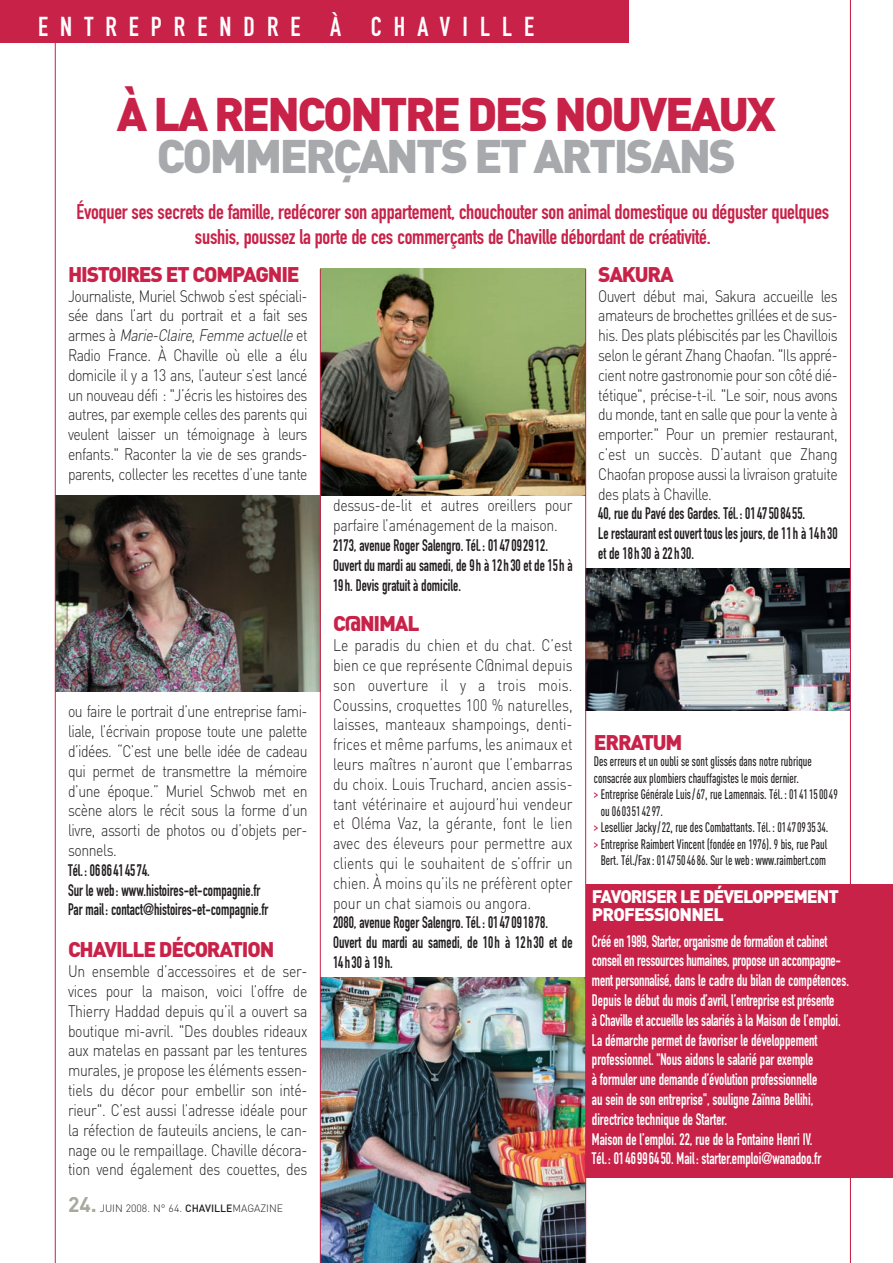
<style>
.page{position:relative;width:893px;height:1263px;background:#fff}
.page>*{position:absolute;margin:0;border:0;box-sizing:border-box;transform-origin:0 0}
.t1{font:900 46.5px "DIN";letter-spacing:-.055em;color:#c82249}
.t2{font:900 46.5px "DIN";letter-spacing:-.055em;color:#a8a9ad}
.t3{font:27px "DIN Engschrift";letter-spacing:.445em;color:#fff}
.t4{font:21px/24.8px "DIN Engschrift";letter-spacing:-.01em;color:#c82249;text-align:center}
.t5{font:900 21px "DIN";letter-spacing:-.055em;color:#c82249}
.t6{font:900 18px/18px "DIN";letter-spacing:-.055em;color:#fff}
.t7{font:300 16.5px/19.8px "DIN";letter-spacing:-.03em;color:#231f20;text-align:justify;scale:.85 1}
.t8{font:16.5px/19.8px "DIN Engschrift Alternate";color:#fff;scale:.85 1}
.t9{font:16.5px/19.8px "DIN Engschrift Alternate";color:#231f20;scale:.85 1}
.t10{font:500 13.65px "DIN Cond";color:#231f20;scale:.85 1}
.t11{font:300 10.5px "DIN";color:#231f20}
.s1{font-style:italic}
.s2{font-weight:700;font-size:21px;color:#a8a89d}
.s3{font-weight:500}
.s4{color:#c82249}
</style>
<div class="page">
<img style="left:321px;top:269px;width:264px;height:227px">
<img style="left:321px;top:977px;width:264px;height:286px">
<img style="left:56px;top:496px;width:264px;height:195px">
<div style="left:586px;top:884px;width:307px;height:294px;background:#c82249"></div>
<div style="left:0;top:0;width:629px;height:43px;background:#c82249"></div>
<img style="left:586px;top:569px;width:264px;height:142px">
<hr style="left:320px;top:269px;width:1px;height:994px;background:#c82249">
<hr style="left:585px;top:269px;width:1px;height:994px;background:#c82249">
<hr style="left:850px;top:0;width:1px;height:1263px;background:#c82249">
<hr style="left:55px;top:41px;width:1px;height:1222px;background:#c82249">
<h2 class="t3" style="left:38px;top:17px;width:497px">ENTREPRENDRE À CHAVILLE</h2>
<h1 class="t1" style="left:117px;top:88px;width:660px">À LA RENCONTRE DES NOUVEAUX</h1>
<h1 class="t2" style="left:157px;top:130px;width:581px">COMMERÇANTS ET ARTISANS</h1>
<p class="t4" style="left:76px;top:201px;width:754px">Évoquer ses secrets de famille, redécorer son appartement, chouchouter son animal domestique ou déguster quelques sushis, poussez la porte de ces commerçants de Chaville débordant de créativité.</p>
<p class="t5" style="left:68px;top:262px;width:233px">HISTOIRES ET COMPAGNIE</p>
<p class="t7" style="left:68px;top:286px;width:283px">Journaliste, Muriel Schwob s’est spéciali&shy;sée dans l’art du portrait et a fait ses a r m e s à <span class="s1">Marie-Claire</span>, <span class="s1">Femme actuelle</span> e t Radio France. À Chaville où elle a élu domicile il y a 13 ans, l’auteur s’est lancé un nouveau défi : "J’écris les histoires des autres, par exemple celles des parents qui veulent laisser un témoignage à leurs enfants." Raconter la vie de ses grands&shy;parents, collecter les recettes d’une tante</p>
<p class="t7" style="left:68px;top:702px;width:283px">ou faire le portrait d’une entreprise fami&shy;liale, l’écrivain propose toute une palette d’idées. “C’est une belle idée de cadeau qui permet de transmettre la mémoire d’une époque.” Muriel Schwob met en scène alors le récit sous la forme d’un livre, assorti de photos ou d’objets per&shy;sonnels.</p>
<p class="t9" style="left:68px;top:862px;width:237px">Tél.: 0686414574.<br>Sur le web: www.histoires-et-compagnie.fr<br>Par mail: contact@histoires-et-compagnie.fr</p>
<p class="t5" style="left:68px;top:938px;width:208px">CHAVILLE DÉCORATION</p>
<p class="t7" style="left:68px;top:962px;width:283px">Un ensemble d’accessoires et de ser&shy;vices pour la maison, voici l’offre de Thierry Haddad depuis qu’il a ouvert sa boutique mi-avril. "Des doubles rideaux aux matelas en passant par les tentures murales, je propose les éléments essen&shy;tiels du décor pour embellir son inté&shy;rieur". C’est aussi l’adresse idéale pour la réfection de fauteuils anciens, le can&shy;nage ou le rempaillage. Chaville décora&shy;tion vend également des couettes, des</p>
<p class="t11" style="left:68px;top:1202px;width:217px"><span class="s2">24.</span> JUIN 2008. N° 64. <span class="s3">CHAVILLE</span>MAGAZINE</p>
<p class="t7" style="left:333px;top:496px;width:283px">dessus-de-lit et autres oreillers pour parfaire l’aménagement de la maison.</p>
<p class="t9" style="left:333px;top:537px;width:283px">2173, avenue Roger Salengro. Tél.: 0147092912.<br>Ouvert du mardi au samedi, de 9h à 12h30 et de 15h à<br>19h. Devis gratuit à domicile.</p>
<p class="t5" style="left:333px;top:612px;width:88px">C@NIMAL</p>
<p class="t7" style="left:333px;top:636px;width:283px">Le paradis du chien et du chat. C’est bien ce que représente C@nimal depuis son ouverture il y a trois mois.<br>Coussins, croquettes 100 % naturelles, laisses, manteaux shampoings, denti&shy;frices et même parfums, les animaux et leurs maîtres n’auront que l’embarras du choix. Louis Truchard, ancien assis&shy;tant vétérinaire et aujourd’hui vendeur et Oléma Vaz, la gérante, font le lien avec des éleveurs pour permettre aux clients qui le souhaitent de s’offrir un chien. À moins qu’ils ne préfèrent opter pour un chat siamois ou angora.</p>
<p class="t9" style="left:333px;top:914px;width:283px">2080, avenue Roger Salengro. Tél.: 0147091878.<br>Ouvert du mardi au samedi, de 10h à 12h30 et de<br>14h30 à 19h.</p>
<p class="t5" style="left:598px;top:262px;width:77px">SAKURA</p>
<p class="t7" style="left:598px;top:286px;width:283px">Ouvert début mai, Sakura accueille les amateurs de brochettes grillées et de sus&shy;his. Des plats plébiscités par les Chavillois selon le gérant Zhang Chaofan. "Ils appré&shy;cient notre gastronomie pour son côté dié&shy;tétique", précise-t-il. "Le soir, nous avons du monde, tant en salle que pour la vente à emporter." Pour un premier restaurant, c’est un succès. D’autant que Zhang Chaofan propose aussi la livraison gratuite des plats à Chaville.</p>
<p class="t9" style="left:598px;top:505px;width:283px">40, rue du Pavé des Gardes. Tél.: 0147508455.<br>Le restaurant est ouvert tous les jours, de 11h à 14h30 et de 18h30 à 22h30.</p>
<p class="t5" style="left:594px;top:730px;width:90px">ERRATUM</p>
<p class="t10" style="left:594px;top:753px;width:258px">Des erreurs et un oubli se sont glissés dans notre rubrique</p>
<p class="t10" style="left:594px;top:770px;width:243px">consacrée aux plombiers chauffagistes le mois dernier.</p>
<p class="t10" style="left:594px;top:786px;width:288px"><span class="s4">&gt;</span> Entreprise Générale Luis/67, rue Lamennais. Tél.: 0141150049</p>
<p class="t10" style="left:601px;top:803px;width:75px">ou 0603514297.</p>
<p class="t10" style="left:594px;top:819px;width:277px"><span class="s4">&gt;</span> Lesellier Jacky/22, rue des Combattants. Tél.: 0147093534.</p>
<p class="t10" style="left:594px;top:836px;width:276px"><span class="s4">&gt;</span> Entreprise Raimbert Vincent (fondée en 1976). 9 bis, rue Paul</p>
<p class="t10" style="left:601px;top:852px;width:267px">Bert. Tél./Fax: 0147504686. Sur le web: www.raimbert.com</p>
<p class="t6" style="left:592px;top:887px;width:249px">FAVORISER LE DÉVELOPPEMENT<br>PROFESSIONNEL</p>
<p class="t8" style="left:592px;top:932px;width:304px">Créé en 1989, Starter, organisme de formation et cabinet conseil en ressources humaines, propose un accompagne&shy;ment personnalisé, dans le cadre du bilan de compétences.<br>Depuis le début du mois d’avril, l’entreprise est présente<br>à Chaville et accueille les salariés à la Maison de l’emploi.<br>La démarche permet de favoriser le développement professionnel. "Nous aidons le salarié par exemple<br>à formuler une demande d’évolution professionnelle<br>au sein de son entreprise", souligne Zaïnna Bellihi, directrice technique de Starter.<br>Maison de l’emploi. 22, rue de la Fontaine Henri IV.<br>Tél.: 0146996450. Mail: starter.emploi@wanadoo.fr</p>
</div>
